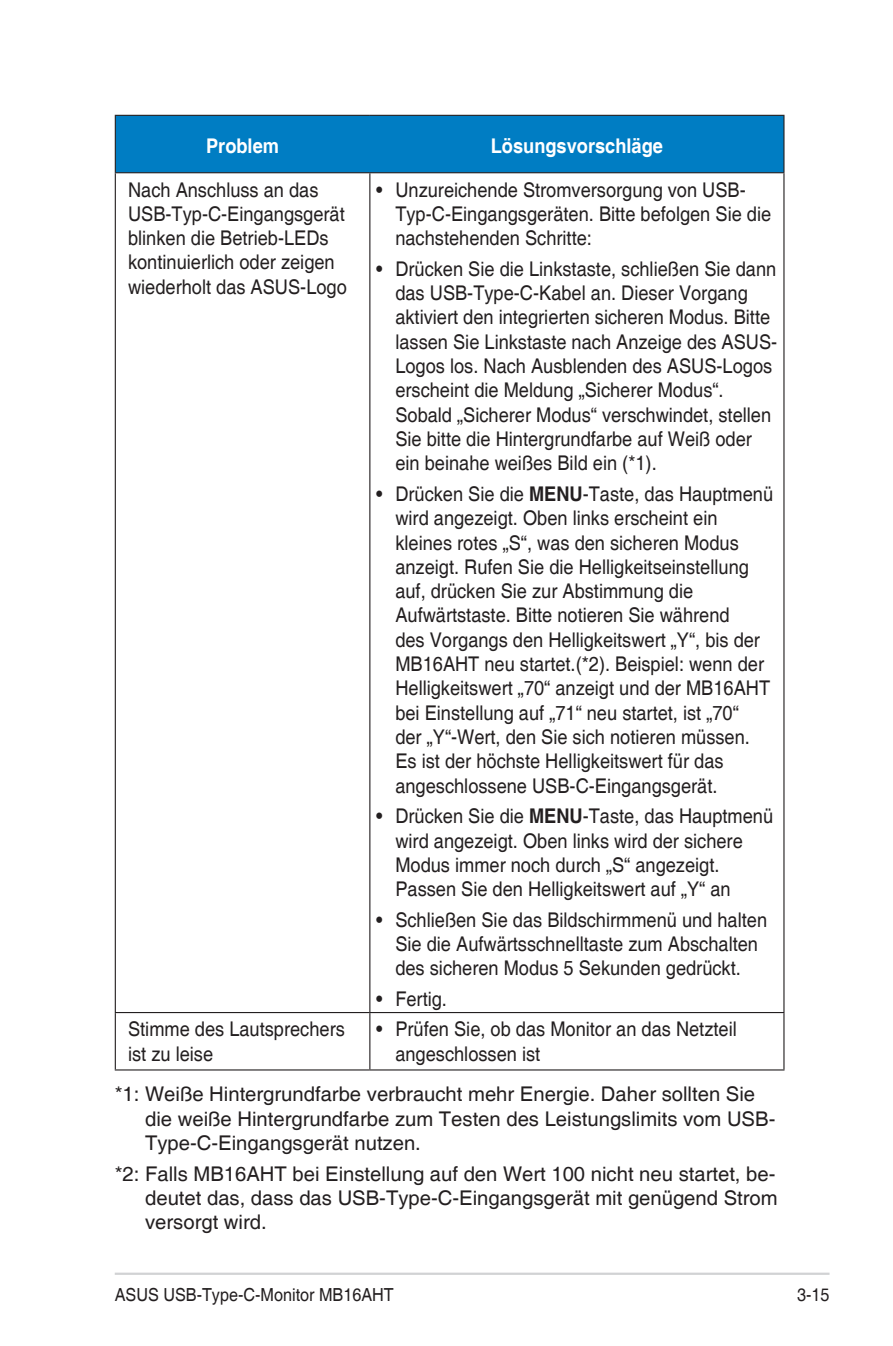
<style>
.page{position:relative;width:893px;height:1346px;background:#fff}
.page>*{position:absolute;margin:0;border:0;box-sizing:border-box;transform-origin:0 0}
.Table_Text_-new{font:20.25px/24.3px "Helvetica";color:#231f20;scale:.9 1}
.Table_Text_-new-2{font:20.25px/24.3px "Helvetica";color:#231f20}
.Table_Text_-new-3{font:700 20.25px "Helvetica";color:#fff;scale:.9 1}
.t1{font:18px "Helvetica";color:#231f20;scale:.9 1}
.s1{font-weight:700}
</style>
<div class="page">
<hr style="left:115px;top:1272px;width:714px;height:3px;background:#d1d2d4">
<div style="left:116px;top:116px;width:667px;height:56px;background:#007dc3"></div>
<hr style="left:115px;top:116px;width:1px;height:56px;background:#231f20">
<hr style="left:783px;top:116px;width:1px;height:56px;background:#231f20">
<hr style="left:115px;top:115px;width:255px;height:1px;background:#231f20">
<hr style="left:370px;top:115px;width:414px;height:1px;background:#231f20">
<hr style="left:115px;top:173px;width:1px;height:839px;background:#231f20">
<hr style="left:115px;top:172px;width:255px;height:1px;background:#231f20">
<hr style="left:369px;top:173px;width:1px;height:839px;background:#231f20">
<hr style="left:783px;top:173px;width:1px;height:839px;background:#231f20">
<hr style="left:370px;top:172px;width:414px;height:1px;background:#231f20">
<hr style="left:115px;top:1013px;width:1px;height:56px;background:#231f20">
<hr style="left:115px;top:1012px;width:255px;height:1px;background:#231f20">
<hr style="left:115px;top:1069px;width:255px;height:1px;background:#231f20">
<hr style="left:369px;top:1013px;width:1px;height:56px;background:#231f20">
<hr style="left:783px;top:1013px;width:1px;height:56px;background:#231f20">
<hr style="left:370px;top:1012px;width:414px;height:1px;background:#231f20">
<hr style="left:370px;top:1069px;width:414px;height:1px;background:#231f20">
<p class="Table_Text_-new-3" style="left:206px;top:133px;width:83px">Problem</p>
<p class="Table_Text_-new-3" style="left:491px;top:133px;width:193px">Lösungsvorschläge</p>
<p class="Table_Text_-new" style="left:128px;top:178px;width:245px">Nach Anschluss an das<br>USB-Typ-C-Eingangsgerät blinken die Betrieb-LEDs kontinuierlich oder zeigen wiederholt das ASUS-Logo</p>
<p class="Table_Text_-new" style="left:395px;top:178px;width:419px;text-indent:-19px">• Unzureichende Stromversorgung von USB-<br>Typ-C-Eingangsgeräten. Bitte befolgen Sie die nachstehenden Schritte:</p>
<p class="Table_Text_-new" style="left:395px;top:257px;width:426px;text-indent:-19px">• Drücken Sie die Linkstaste, schließen Sie dann das USB-Type-C-Kabel an. Dieser Vorgang aktiviert den integrierten sicheren Modus. Bitte lassen Sie Linkstaste nach Anzeige des ASUS-Logos los. Nach Ausblenden des ASUS-Logos erscheint die Meldung „Sicherer Modus“.<br>Sobald „Sicherer Modus“ verschwindet, stellen Sie bitte die Hintergrundfarbe auf Weiß oder ein beinahe weißes Bild ein (*1).</p>
<p class="Table_Text_-new" style="left:395px;top:482px;width:421px;text-indent:-19px">• Drücken Sie die <span class="s1">MENU</span>-Taste, das Hauptmenü wird angezeigt. Oben links erscheint ein kleines rotes „S“, was den sicheren Modus anzeigt. Rufen Sie die Helligkeitseinstellung auf, drücken Sie zur Abstimmung die Aufwärtstaste. Bitte notieren Sie während<br>des Vorgangs den Helligkeitswert „Y“, bis der MB16AHT neu startet.(*2). Beispiel: wenn der Helligkeitswert „70“ anzeigt und der MB16AHT bei Einstellung auf „71“ neu startet, ist „70“<br>der „Y“-Wert, den Sie sich notieren müssen.<br>Es ist der höchste Helligkeitswert für das angeschlossene USB-C-Eingangsgerät.</p>
<p class="Table_Text_-new" style="left:395px;top:805px;width:421px;text-indent:-19px">• Drücken Sie die <span class="s1">MENU</span>-Taste, das Hauptmenü wird angezeigt. Oben links wird der sichere Modus immer noch durch „S“ angezeigt.<br>Passen Sie den Helligkeitswert auf „Y“ an</p>
<p class="Table_Text_-new" style="left:376px;top:908px;width:436px;text-align:center">• Schließen Sie das Bildschirmmenü und halten<br>Sie die Aufwärtsschnelltaste zum Abschalten des sicheren Modus 5 Sekunden gedrückt.</p>
<p class="Table_Text_-new" style="left:376px;top:987px;width:80px">• Fertig.</p>
<p class="Table_Text_-new" style="left:128px;top:1018px;width:242px">Stimme des Lautsprechers ist zu leise</p>
<p class="Table_Text_-new" style="left:395px;top:1018px;width:381px;text-indent:-19px">• Prüfen Sie, ob das Monitor an das Netzteil angeschlossen ist</p>
<p class="Table_Text_-new-2" style="left:145px;top:1082px;width:632px;text-indent:-30px">*1: Weiße Hintergrundfarbe verbraucht mehr Energie. Daher sollten Sie die weiße Hintergrundfarbe zum Testen des Leistungslimits vom USB-<br>Type-C-Eingangsgerät nutzen.</p>
<p class="Table_Text_-new-2" style="left:145px;top:1162px;width:634px;text-align:justify;text-indent:-30px">*2: Falls MB16AHT bei Einstellung auf den Wert 100 nicht neu startet, be&shy;deutet das, dass das USB-Type-C-Eingangsgerät mit genügend Strom versorgt wird.</p>
<p class="t1" style="left:115px;top:1284px;width:312px">ASUS USB-Type-C-Monitor MB16AHT</p>
<p class="t1" style="left:797px;top:1284px;width:38px">3-15</p>
</div>
